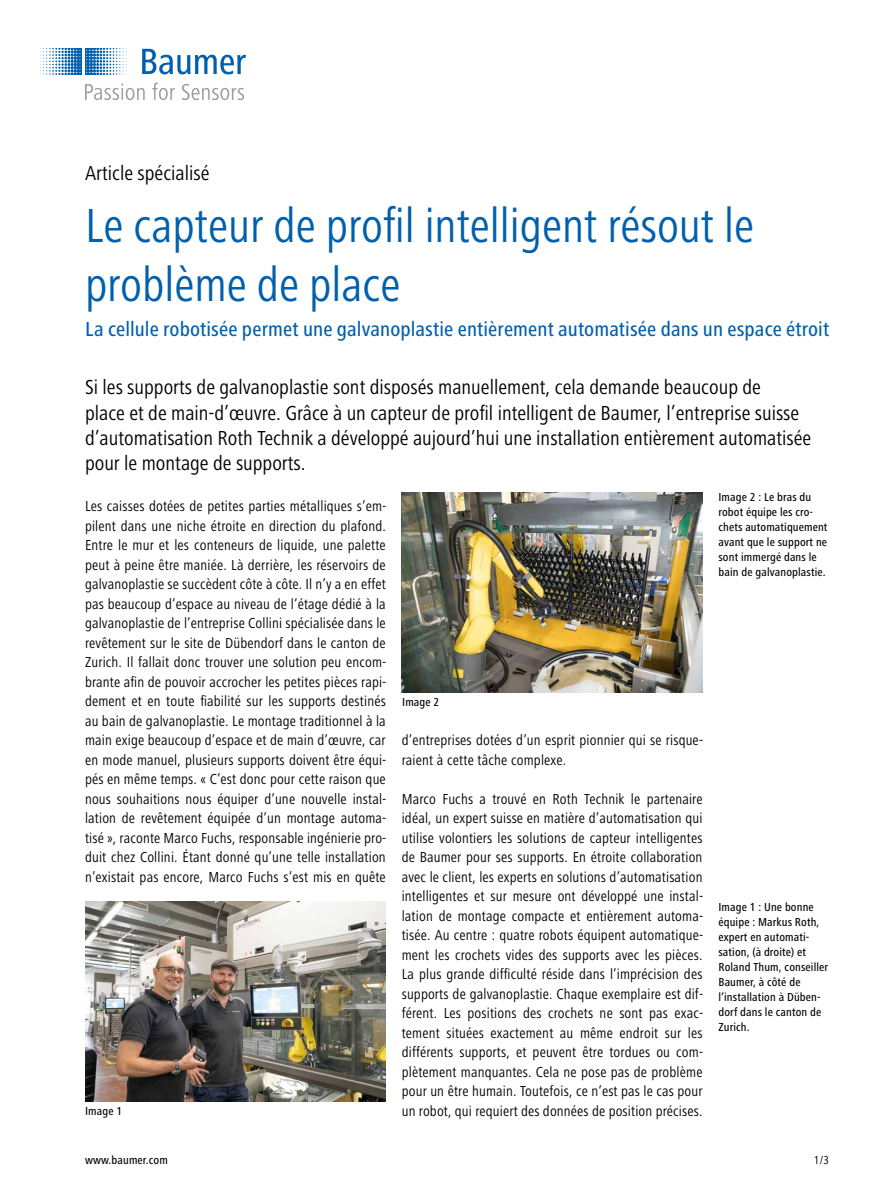
<style>
.page{position:relative;width:893px;height:1188px;background:#fff}
.page>*{position:absolute;margin:0;border:0;box-sizing:border-box;transform-origin:0 0}
.t1{font:condensed 49.5px/58.5px "Frutiger Next LT";color:#0060ad}
.t2{font:condensed 21px/25.5px "Frutiger Next LT";color:#000}
.t3{font:500 condensed 21px "Frutiger Next LT";letter-spacing:.005em;color:#0060ad}
.t4{font:condensed 15px/19.5px "Frutiger Next LT";letter-spacing:.01em;color:#000;text-align:justify}
.t5{font:500 condensed 12px/15px "Frutiger Next LT";letter-spacing:.01em;color:#000}
.t6{font:condensed 12px "Frutiger Next LT";color:#000}
</style>
<div class="page">
<img style="left:85px;top:901px;width:301px;height:201px">
<img style="left:402px;top:492px;width:300px;height:201px">
<svg style="left:142px;top:49px;width:104px;height:25px"></svg>
<svg style="left:40px;top:49px;width:87px;height:26px"></svg>
<svg style="left:85px;top:83px;width:60px;height:17px"></svg>
<svg style="left:152px;top:83px;width:23px;height:17px"></svg>
<svg style="left:182px;top:84px;width:62px;height:16px"></svg>
<h2 class="t2" style="left:85px;top:160px;width:126px">Article spécialisé</h2>
<h1 class="t1" style="left:85px;top:197px;width:670px">Le capteur de profil intelligent résout le problème de place</h1>
<h2 class="t3" style="left:85px;top:317px;width:746px">La cellule robotisée permet une galvanoplastie entièrement automatisée dans un espace étroit</h2>
<p class="t2" style="left:85px;top:374px;width:728px">Si les supports de galvanoplastie sont disposés manuellement, cela demande beaucoup de<br>place et de main-d’œuvre. Grâce à un capteur de profil intelligent de Baumer, l’entreprise suisse d’automatisation Roth Technik a développé aujourd’hui une installation entièrement automatisée pour le montage de supports.</p>
<p class="t4" style="left:85px;top:496px;width:303px">Les caisses dotées de petites parties métalliques s’em&shy;pilent dans une niche étroite en direction du plafond.<br>Entre le mur et les conteneurs de liquide, une palette peut à peine être maniée. Là derrière, les réservoirs de galvanoplastie se succèdent côte à côte. Il n’y a en effet pas beaucoup d’espace au niveau de l’étage dédié à la galvanoplastie de l’entreprise Collini spécialisée dans le revêtement sur le site de Dübendorf dans le canton de Zurich. Il fallait donc trouver une solution peu encom&shy;brante afin de pouvoir accrocher les petites pièces rapi&shy;dement et en toute fiabilité sur les supports destinés au bain de galvanoplastie. Le montage traditionnel à la main exige beaucoup d’espace et de main d’œuvre, car en mode manuel, plusieurs supports doivent être équi&shy;pés en même temps. « C’est donc pour cette raison que nous souhaitions nous équiper d’une nouvelle instal&shy;lation de revêtement équipée d’un montage automa&shy;tisé », raconte Marco Fuchs, responsable ingénierie pro&shy;duit chez Collini. Étant donné qu’une telle installation n’existait pas encore, Marco Fuchs s’est mis en quête</p>
<p class="t5" style="left:718px;top:489px;width:111px">Image 2 : Le bras du robot équipe les cro&shy;chets automatiquement avant que le support ne sont immergé dans le bain de galvanoplastie.</p>
<p class="t5" style="left:402px;top:695px;width:39px">Image 2</p>
<p class="t4" style="left:402px;top:730px;width:303px">d’entreprises dotées d’un esprit pionnier qui se risque&shy;raient à cette tâche complexe.</p>
<p class="t4" style="left:402px;top:789px;width:303px">Marco Fuchs a trouvé en Roth Technik le partenaire idéal, un expert suisse en matière d’automatisation qui utilise volontiers les solutions de capteur intelligentes de Baumer pour ses supports. En étroite collaboration avec le client, les experts en solutions d’automatisation intelligentes et sur mesure ont développé une instal&shy;lation de montage compacte et entièrement automa&shy;tisée. Au centre : quatre robots équipent automatique&shy;ment les crochets vides des supports avec les pièces.<br>La plus grande difficulté réside dans l’imprécision des supports de galvanoplastie. Chaque exemplaire est dif&shy;férent. Les positions des crochets ne sont pas exac&shy;tement situées exactement au même endroit sur les différents supports, et peuvent être tordues ou com&shy;plètement manquantes. Cela ne pose pas de problème pour un être humain. Toutefois, ce n’est pas le cas pour un robot, qui requiert des données de position précises.</p>
<p class="t5" style="left:718px;top:900px;width:111px">Image 1 : Une bonne équipe : Markus Roth, expert en automati&shy;sation, (à droite) et<br>Roland Thum, conseiller<br>Baumer, à côté de l’installation à Düben&shy;dorf dans le canton de<br>Zurich.</p>
<p class="t5" style="left:85px;top:1103px;width:39px">Image 1</p>
<p class="t5" style="left:85px;top:1152px;width:84px">www.baumer.com</p>
<p class="t6" style="left:814px;top:1153px;width:17px">1/3</p>
</div>
